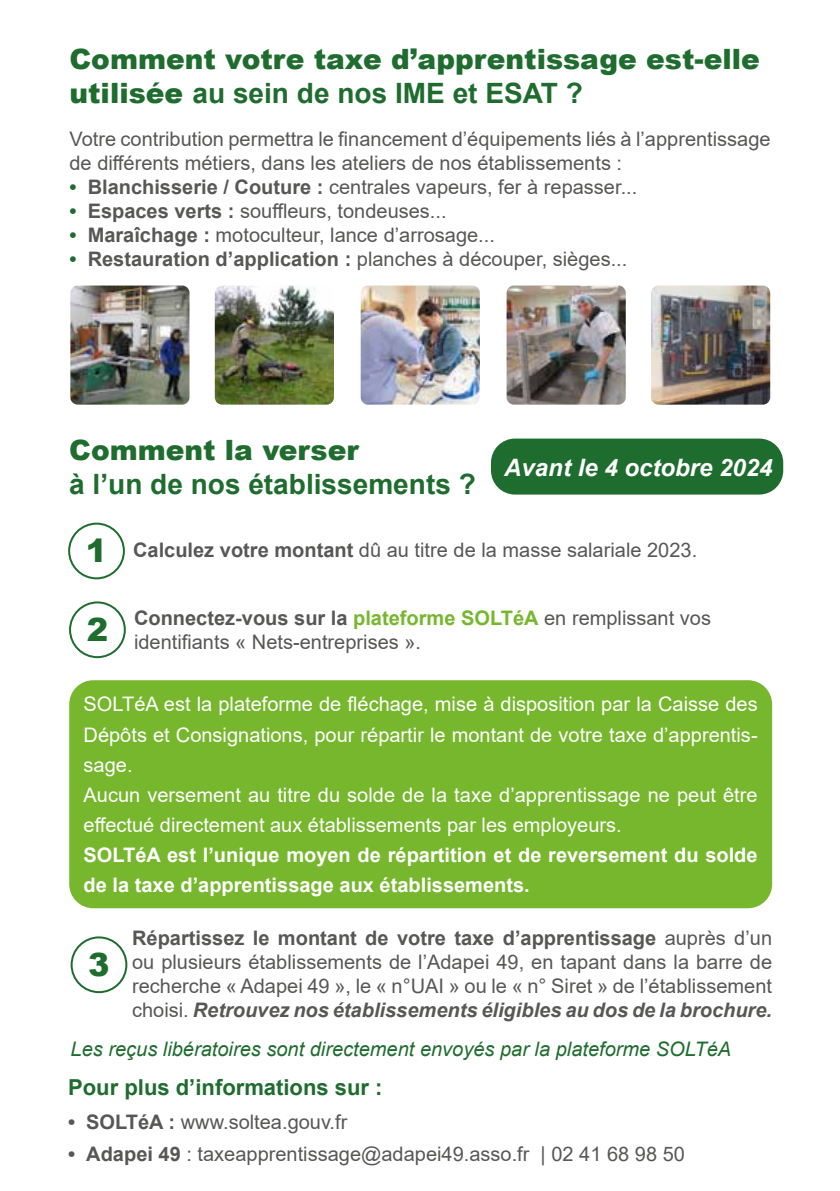
<style>
.page{position:relative;width:840px;height:1191px;background:#fff}
.page>*{position:absolute;margin:0;border:0;box-sizing:border-box;transform-origin:0 0}
.t1{font:900 32px "Arial";color:#1f6c2f}
.t2{font:900 28px/33.6px "Arial";color:#1f6c2f}
.t3{font:700 28px "Arial";color:#1f6c2f}
.t4{font:italic 700 24px "Arial";color:#fff}
.t5{font:700 22px "Arial";color:#1f6c2f}
.t6{font:20px/24px "Arial";color:#575756}
.t7{font:20px/30px "Arial";color:#fff}
.t8{font:700 20px/30px "Arial";color:#fff}
.t9{font:italic 20px "Arial";color:#1f6c2f}
.s1{font-weight:700}
.s2{font-weight:700;color:#1f6c2f}
.s3{font-weight:900;font-size:32px;color:#1f6c2f}
.s4{font-weight:700;color:#76b72d}
.s5{font-weight:700;font-style:italic}
</style>
<div class="page">
<div style="left:490px;top:438px;width:292px;height:56px;background:#1f6c2f;border-radius:24px"></div>
<div style="left:68px;top:522px;width:57px;height:57px;border:2px solid #1f6c2f;border-radius:50%"></div>
<div style="left:69px;top:601px;width:57px;height:57px;border:2px solid #1f6c2f;border-radius:50%"></div>
<img style="left:70px;top:285px;width:119px;height:119px">
<img style="left:215px;top:285px;width:119px;height:119px">
<img style="left:506px;top:285px;width:119px;height:119px">
<img style="left:360px;top:285px;width:119px;height:119px">
<img style="left:651px;top:285px;width:118px;height:119px">
<div style="left:71px;top:936px;width:56px;height:57px;border:2px solid #1f6c2f;border-radius:50%"></div>
<div style="left:69px;top:680px;width:702px;height:228px;background:#76b72d;border-radius:24px"></div>
<h2 class="t2" style="left:69px;top:42px;width:691px">Comment votre taxe d’apprentissage est-elle utilisée <span class="s1">au sein de nos IME et ESAT ?</span></h2>
<p class="t6" style="left:69px;top:127px;width:702px">Votre contribution permettra le financement d’équipements liés à l’apprentissage de différents métiers, dans les ateliers de nos établissements :</p>
<p class="t6" style="left:69px;top:175px;width:569px"><span class="s2">•</span> <span class="s1">Blanchisserie / Couture :</span> centrales vapeurs, fer à repasser...</p>
<p class="t6" style="left:69px;top:199px;width:378px"><span class="s2">•</span> <span class="s1">Espaces verts :</span> souffleurs, tondeuses...</p>
<p class="t6" style="left:69px;top:223px;width:426px"><span class="s2">•</span> <span class="s1">Maraîchage :</span> motoculteur, lance d’arrosage...</p>
<p class="t6" style="left:69px;top:247px;width:559px"><span class="s2">•</span> <span class="s1">Restauration d’application :</span> planches à découper, sièges...</p>
<h2 class="t2" style="left:69px;top:432px;width:291px">Comment la verser</h2>
<h2 class="t3" style="left:69px;top:464px;width:408px">à l’un de nos établissements ?</h2>
<p class="t4" style="left:504px;top:451px;width:270px">Avant le 4 octobre 2024</p>
<p class="t6" style="left:86px;top:537px;width:612px"><span class="s3">1</span> <span class="s1">Calculez votre montant</span> dû au titre de la masse salariale 2023.</p>
<p class="t6" style="left:87px;top:606px;width:625px;text-indent:47px"><span class="s1">Connectez-vous sur la</span> <span class="s4">plateforme SOLTéA</span> en remplissant vos<br><sup>2</sup> identifiants « Nets-entreprises ».</p>
<p class="t7" style="left:84px;top:689px;width:675px">SOLTéA est la plateforme de fléchage, mise à disposition par la Caisse des Dépôts et Consignations, pour répartir le montant de votre taxe d’apprentis&shy;sage.<br>Aucun versement au titre du solde de la taxe d’apprentissage ne peut être effectué directement aux établissements par les employeurs.</p>
<p class="t8" style="left:84px;top:839px;width:675px">SOLTéA est l’unique moyen de répartition et de reversement du solde de la taxe d’apprentissage aux établissements.</p>
<h1 class="t1" style="left:88px;top:941px;width:23px">3</h1>
<p class="t6" style="left:132px;top:925px;width:641px;text-align:justify"><span class="s1">Répartissez le montant de votre taxe d’apprentissage</span> auprès d’un ou plusieurs établissements de l’Adapei 49, en tapant dans la barre de recherche « Adapei 49 », le « n°UAI » ou le « n° Siret » de l’établissement choisi. <span class="s5">Retrouvez nos établissements éligibles au dos de la brochure.</span></p>
<p class="t9" style="left:71px;top:1036px;width:661px">Les reçus libératoires sont directement envoyés par la plateforme SOLTéA</p>
<p class="t5" style="left:68px;top:1071px;width:316px">Pour plus d’informations sur :</p>
<p class="t6" style="left:68px;top:1109px;width:280px"><span class="s1">• SOLTéA :</span> www.soltea.gouv.fr</p>
<p class="t6" style="left:68px;top:1141px;width:618px"><span class="s1">• Adapei 49</span> : taxeapprentissage@adapei49.asso.fr | 02 41 68 98 50</p>
</div>
